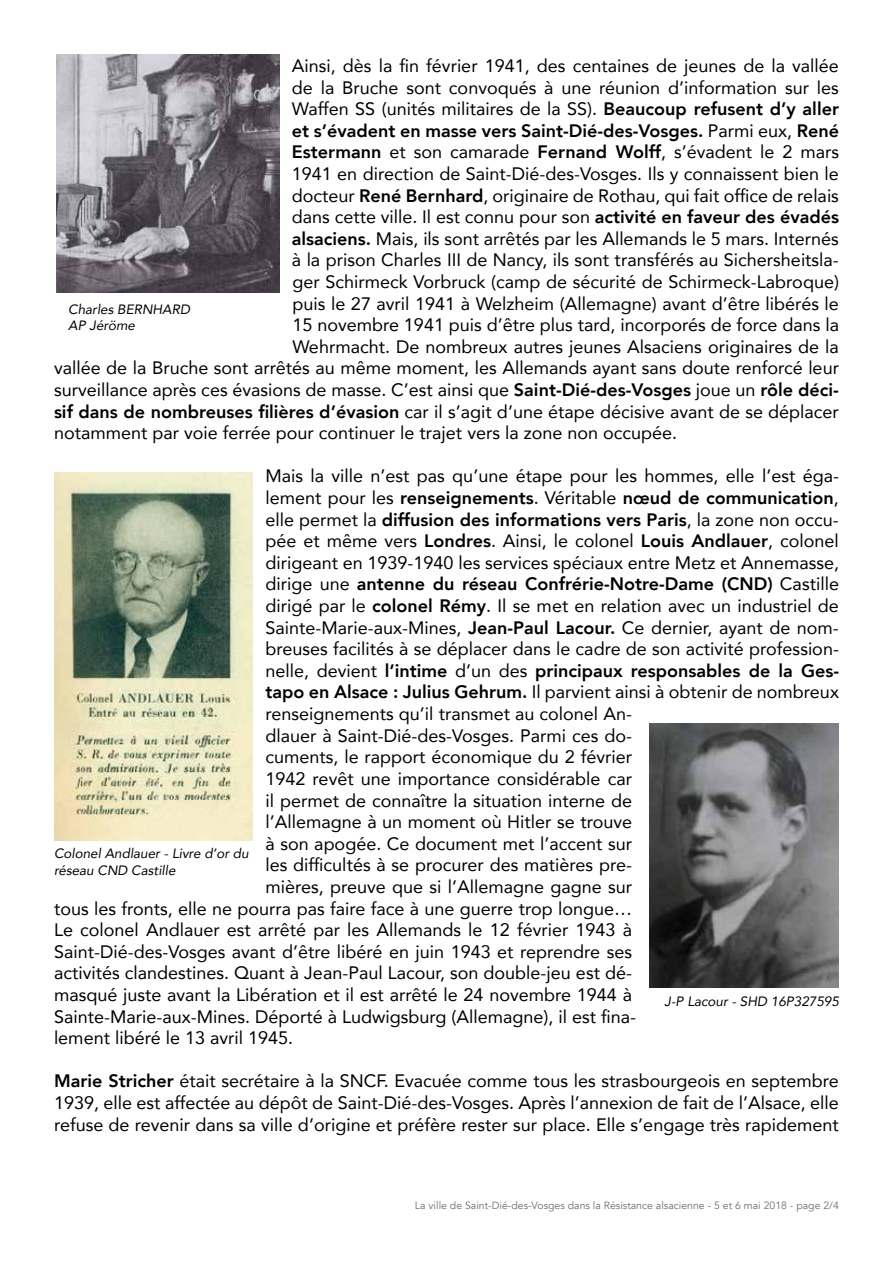
<style>
.page{position:relative;width:893px;height:1263px;background:#fff}
.page>*{position:absolute;margin:0;border:0;box-sizing:border-box;transform-origin:0 0}
.t1{font:18px/21.6px "Avenir";color:#000;text-align:justify}
.t2{font:800 18px "Avenir";color:#000}
.t3{font:italic 13.5px/16.2px "Avenir";color:#000}
.t4{font:10.5px "Avenir";color:#6d6e71}
.s1{font-weight:800}
.s2{font-weight:400}
</style>
<div class="page">
<img style="left:54px;top:472px;width:199px;height:368px">
<img style="left:649px;top:724px;width:190px;height:264px">
<img style="left:56px;top:54px;width:223px;height:239px">
<p class="t1" style="left:292px;top:54px;width:549px">Ainsi, dès la fin février 1941, des centaines de jeunes de la vallée</p>
<p class="t1" style="left:292px;top:76px;width:549px">de la Bruche sont convoqués à une réunion d’information sur les</p>
<p class="t1" style="left:292px;top:98px;width:549px">Waffen SS (unités militaires de la SS). <span class="s1">Beaucoup refusent d’y aller</span></p>
<p class="t2" style="left:292px;top:117px;width:549px">et s’évadent en masse vers Saint-Dié-des-Vosges. <span class="s2">Parmi eux,</span> René</p>
<p class="t1" style="left:292px;top:141px;width:549px"><span class="s1">Estermann</span> et son camarade <span class="s1">Fernand Wolff</span>, s’évadent le 2 mars</p>
<p class="t1" style="left:292px;top:162px;width:549px">1941 en direction de Saint-Dié-des-Vosges. Ils y connaissent bien le</p>
<p class="t1" style="left:292px;top:184px;width:549px">docteur <span class="s1">René Bernhard</span>, originaire de Rothau, qui fait office de relais</p>
<p class="t1" style="left:292px;top:206px;width:549px">dans cette ville. Il est connu pour son <span class="s1">activité en faveur des évadés</span></p>
<p class="t1" style="left:292px;top:227px;width:549px"><span class="s1">alsaciens.</span> Mais, ils sont arrêtés par les Allemands le 5 mars. Internés</p>
<p class="t1" style="left:292px;top:249px;width:549px">à la prison Charles III de Nancy, ils sont transférés au Sichersheitsla-</p>
<p class="t1" style="left:292px;top:270px;width:548px">ger Schirmeck Vorbruck (camp de sécurité de Schirmeck-Labroque)</p>
<p class="t1" style="left:292px;top:292px;width:548px">puis le 27 avril 1941 à Welzheim (Allemagne) avant d’être libérés le</p>
<p class="t1" style="left:292px;top:314px;width:548px">15 novembre 1941 puis d’être plus tard, incorporés de force dans la</p>
<p class="t1" style="left:292px;top:335px;width:548px">Wehrmacht. De nombreux autres jeunes Alsaciens originaires de la</p>
<p class="t1" style="left:54px;top:357px;width:786px">vallée de la Bruche sont arrêtés au même moment, les Allemands ayant sans doute renforcé leur</p>
<p class="t1" style="left:54px;top:378px;width:786px">surveillance après ces évasions de masse. C’est ainsi que <span class="s1">Saint-Dié-des-Vosges</span> joue un <span class="s1">rôle déci-</span></p>
<p class="t1" style="left:54px;top:400px;width:786px"><span class="s1">sif dans de nombreuses filières d’évasion</span> car il s’agit d’une étape décisive avant de se déplacer</p>
<p class="t1" style="left:54px;top:422px;width:625px">notamment par voie ferrée pour continuer le trajet vers la zone non occupée.</p>
<p class="t1" style="left:265px;top:465px;width:575px">Mais la ville n’est pas qu’une étape pour les hommes, elle l’est éga-</p>
<p class="t2" style="left:265px;top:484px;width:575px"><span class="s2">lement pour les</span> renseignements<span class="s2">. Véritable</span> nœud de communication<span class="s2">,</span></p>
<p class="t2" style="left:265px;top:505px;width:575px"><span class="s2">elle permet la</span> diffusion des informations vers Paris<span class="s2">, la zone non occu-</span></p>
<p class="t1" style="left:265px;top:530px;width:575px">pée et même vers <span class="s1">Londres</span>. Ainsi, le colonel <span class="s1">Louis Andlauer</span>, colonel</p>
<p class="t1" style="left:265px;top:551px;width:575px">dirigeant en 1939-1940 les services spéciaux entre Metz et Annemasse,</p>
<p class="t2" style="left:265px;top:570px;width:575px"><span class="s2">dirige une</span> antenne du réseau Confrérie-Notre-Dame (CND) <span class="s2">Castille</span></p>
<p class="t1" style="left:265px;top:594px;width:575px">dirigé par le <span class="s1">colonel Rémy</span>. Il se met en relation avec un industriel de</p>
<p class="t1" style="left:265px;top:616px;width:575px">Sainte-Marie-aux-Mines, <span class="s1">Jean-Paul Lacour.</span> Ce dernier, ayant de nom-</p>
<p class="t1" style="left:265px;top:638px;width:575px">breuses facilités à se déplacer dans le cadre de son activité profession-</p>
<p class="t2" style="left:265px;top:657px;width:575px"><span class="s2">nelle, devient</span> l’intime <span class="s2">d’un des</span> principaux responsables de la Ges-</p>
<p class="t1" style="left:265px;top:681px;width:575px"><span class="s1">tapo en Alsace : Julius Gehrum.</span> Il parvient ainsi à obtenir de nombreux</p>
<p class="t1" style="left:265px;top:702px;width:368px">renseignements qu’il transmet au colonel An-</p>
<p class="t1" style="left:265px;top:724px;width:368px">dlauer à Saint-Dié-des-Vosges. Parmi ces do-</p>
<p class="t1" style="left:265px;top:746px;width:368px">cuments, le rapport économique du 2 février</p>
<p class="t1" style="left:265px;top:767px;width:368px">1942 revêt une importance considérable car</p>
<p class="t1" style="left:265px;top:789px;width:368px">il permet de connaître la situation interne de</p>
<p class="t1" style="left:265px;top:810px;width:368px">l’Allemagne à un moment où Hitler se trouve</p>
<p class="t1" style="left:265px;top:832px;width:368px">à son apogée. Ce document met l’accent sur</p>
<p class="t1" style="left:265px;top:854px;width:368px">les difficultés à se procurer des matières pre-</p>
<p class="t1" style="left:265px;top:875px;width:368px">mières, preuve que si l’Allemagne gagne sur</p>
<p class="t1" style="left:54px;top:897px;width:580px">tous les fronts, elle ne pourra pas faire face à une guerre trop longue…</p>
<p class="t1" style="left:54px;top:918px;width:580px">Le colonel Andlauer est arrêté par les Allemands le 12 février 1943 à</p>
<p class="t1" style="left:54px;top:940px;width:580px">Saint-Dié-des-Vosges avant d’être libéré en juin 1943 et reprendre ses</p>
<p class="t1" style="left:54px;top:962px;width:579px">activités clandestines. Quant à Jean-Paul Lacour, son double-jeu est dé-</p>
<p class="t1" style="left:54px;top:983px;width:580px">masqué juste avant la Libération et il est arrêté le 24 novembre 1944 à</p>
<p class="t1" style="left:54px;top:1005px;width:584px">Sainte-Marie-aux-Mines. Déporté à Ludwigsburg (Allemagne), il est fina-</p>
<p class="t1" style="left:54px;top:1026px;width:241px">lement libéré le 13 avril 1945.</p>
<p class="t1" style="left:54px;top:1070px;width:786px"><span class="s1">Marie Stricher</span> était secrétaire à la SNCF. Evacuée comme tous les strasbourgeois en septembre 1939, elle est affectée au dépôt de Saint-Dié-des-Vosges. Après l’annexion de fait de l’Alsace, elle refuse de revenir dans sa ville d’origine et préfère rester sur place. Elle s’engage très rapidement</p>
<p class="t3" style="left:68px;top:301px;width:123px">Charles BERNHARD<br>AP Jéröme</p>
<p class="t3" style="left:54px;top:845px;width:196px">Colonel Andlauer - Livre d’or du réseau CND Castille</p>
<p class="t3" style="left:665px;top:993px;width:176px">J-P Lacour - SHD 16P327595</p>
<p class="t4" style="left:415px;top:1199px;width:425px">La ville de Saint-Dié-des-Vosges dans la Résistance alsacienne - 5 et 6 mai 2018 - page 2/4</p>
</div>
